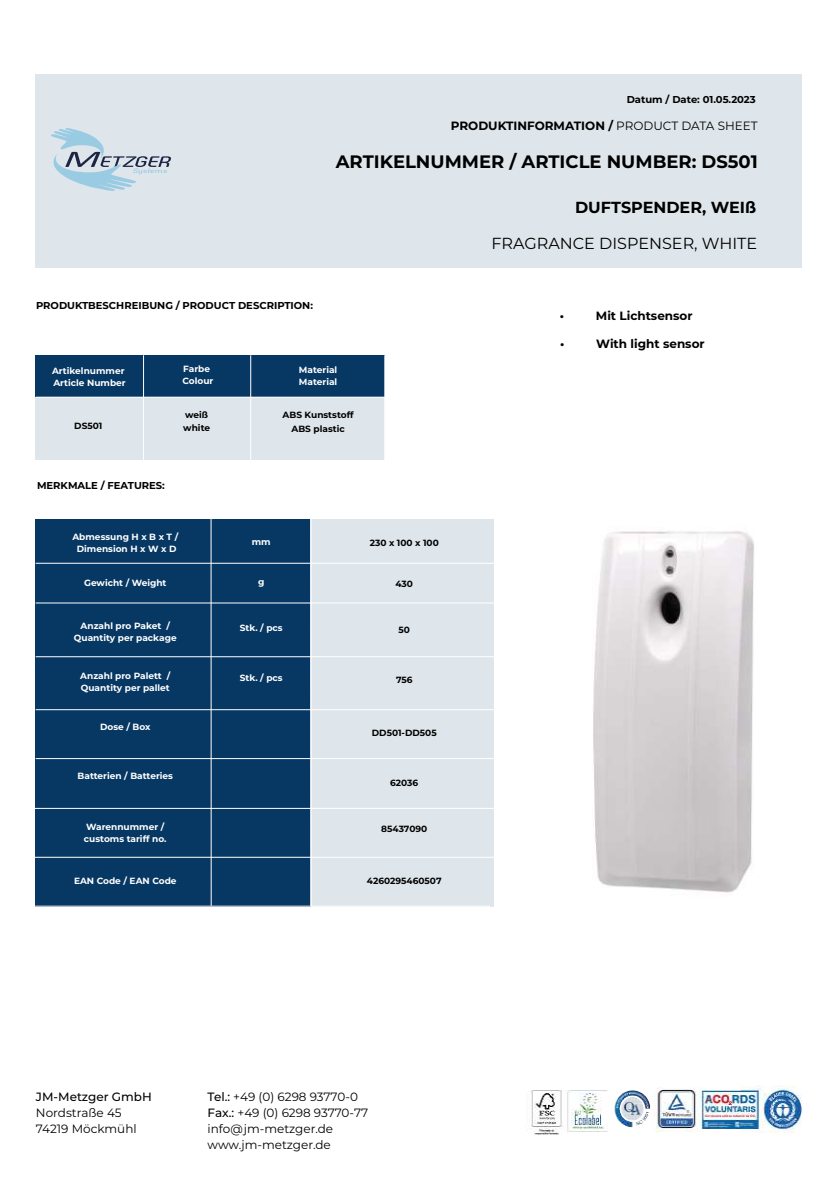
<style>
.page{position:relative;width:838px;height:1190px;background:#fff}
.page>*{position:absolute;margin:0;border:0;box-sizing:border-box;transform-origin:0 0}
.t1{font:700 18px "Montserrat";color:#000}
.t2{font:16px "Montserrat";color:#000}
.t3{font:700 16px "Montserrat";color:#000}
.t4{font:12px/16px "Montserrat";color:#000}
.t5{font:700 12px "Montserrat";color:#000}
.t6{font:500 12px "Montserrat";color:#000}
.t7{font:700 10px "Montserrat";color:#000}
.t8{font:700 9px/12px "Montserrat";color:#fff}
.t9{font:700 9px/13.2px "Montserrat";color:#000}
.s1{font-weight:400}
.s2{font-weight:500}
</style>
<div class="page">
<img style="left:531px;top:1086px;width:272px;height:48px">
<div style="left:35px;top:74px;width:767px;height:193px;background:#dfe6eb"></div>
<div style="left:36px;top:519px;width:275px;height:387px;background:#073763"></div>
<div style="left:311px;top:519px;width:183px;height:387px;background:#dfe6eb"></div>
<div style="left:36px;top:355px;width:349px;height:43px;background:#073763"></div>
<div style="left:36px;top:397px;width:349px;height:63px;background:#dfe6eb"></div>
<hr style="left:211px;top:518px;width:1px;height:388px;background:#fff">
<hr style="left:310px;top:517px;width:2px;height:389px;background:#fff">
<hr style="left:36px;top:563px;width:460px;height:1px;background:#fff">
<hr style="left:36px;top:602px;width:458px;height:2px;background:#fff">
<hr style="left:36px;top:656px;width:458px;height:1px;background:#fff">
<hr style="left:36px;top:709px;width:458px;height:1px;background:#fff">
<hr style="left:36px;top:758px;width:458px;height:1px;background:#fff">
<hr style="left:32px;top:808px;width:463px;height:1px;background:#fff">
<hr style="left:32px;top:857px;width:463px;height:1px;background:#fff">
<hr style="left:36px;top:397px;width:349px;height:1px;background:#fff">
<hr style="left:143px;top:355px;width:1px;height:106px;background:#fff">
<hr style="left:250px;top:355px;width:1px;height:106px;background:#fff">
<hr style="left:384px;top:355px;width:1px;height:106px;background:#fff">
<svg style="left:51px;top:128px;width:120px;height:63px"></svg>
<img style="left:593px;top:531px;width:161px;height:362px">
<p class="t7" style="left:627px;top:92px;width:131px">Datum / Date: 01.05.2023</p>
<h3 class="t5" style="left:451px;top:117px;width:308px">PRODUKTINFORMATION / <span class="s1">PRODUCT DATA SHEET</span></h3>
<h1 class="t1" style="left:336px;top:148px;width:423px">ARTIKELNUMMER / ARTICLE NUMBER: DS501</h1>
<p class="t7" style="left:36px;top:298px;width:278px">PRODUKTBESCHREIBUNG / PRODUCT DESCRIPTION:</p>
<p class="t8" style="left:182px;top:362px;width:32px">Farbe<br>Colour</p>
<p class="t8" style="left:52px;top:364px;width:75px">Artikelnummer<br>Article Number</p>
<p class="t9" style="left:74px;top:419px;width:30px">DS501</p>
<p class="t9" style="left:183px;top:408px;width:28px">weiß white</p>
<p class="t8" style="left:299px;top:363px;width:40px">Material<br>Material</p>
<p class="t9" style="left:283px;top:407px;width:73px;line-height:14px;text-align:center">ABS Kunststoff<br>ABS plastic</p>
<p class="t7" style="left:37px;top:478px;width:129px">MERKMALE / FEATURES:</p>
<p class="t8" style="left:72px;top:530px;width:107px;text-align:center">Abmessung H x B x T /<br>Dimension H x W x D</p>
<p class="t8" style="left:84px;top:576px;width:84px">Gewicht / Weight</p>
<p class="t8" style="left:252px;top:535px;width:20px">mm</p>
<p class="t8" style="left:258px;top:575px;width:8px">g</p>
<p class="t8" style="left:81px;top:619px;width:91px">Anzahl pro Paket /</p>
<p class="t8" style="left:240px;top:621px;width:44px">Stk. / pcs</p>
<p class="t8" style="left:74px;top:631px;width:104px">Quantity per package</p>
<p class="t8" style="left:80px;top:669px;width:92px">Anzahl pro Palett /</p>
<p class="t8" style="left:240px;top:671px;width:44px">Stk. / pcs</p>
<p class="t8" style="left:81px;top:681px;width:90px">Quantity per pallet</p>
<p class="t8" style="left:100px;top:720px;width:52px">Dose / Box</p>
<p class="t8" style="left:78px;top:769px;width:97px">Batterien / Batteries</p>
<p class="t8" style="left:84px;top:820px;width:84px">Warennummer / customs tariff no.</p>
<p class="t8" style="left:74px;top:874px;width:104px">EAN Code / EAN Code</p>
<p class="t9" style="left:370px;top:536px;width:71px">230 x 100 x 100</p>
<p class="t9" style="left:395px;top:576px;width:19px">430</p>
<p class="t9" style="left:399px;top:623px;width:13px">50</p>
<p class="t9" style="left:396px;top:673px;width:18px">756</p>
<p class="t9" style="left:372px;top:726px;width:66px">DD501-DD505</p>
<p class="t9" style="left:390px;top:775px;width:30px">62036</p>
<p class="t9" style="left:381px;top:821px;width:48px">85437090</p>
<p class="t9" style="left:367px;top:873px;width:76px">4260295460507</p>
<h2 class="t3" style="left:575px;top:196px;width:183px">DUFTSPENDER, WEIß</h2>
<h2 class="t2" style="left:491px;top:233px;width:267px">FRAGRANCE DISPENSER, WHITE</h2>
<h3 class="t5" style="left:560px;top:307px;width:6px">•</h3>
<h3 class="t5" style="left:596px;top:307px;width:98px">Mit Lichtsensor</h3>
<h3 class="t5" style="left:560px;top:335px;width:6px">•</h3>
<h3 class="t5" style="left:596px;top:335px;width:110px">With light sensor</h3>
<h3 class="t6" style="left:36px;top:1088px;width:117px">JM-Metzger GmbH</h3>
<h3 class="t4" style="left:36px;top:1104px;width:102px">Nordstraße 45<br>74219 Möckmühl</h3>
<h3 class="t4" style="left:208px;top:1088px;width:162px"><span class="s2">Tel.:</span> +49 (0) 6298 93770-0<br><span class="s2">Fax.:</span> +49 (0) 6298 93770-77 info@jm-metzger.de www.jm-metzger.de</h3>
</div>
